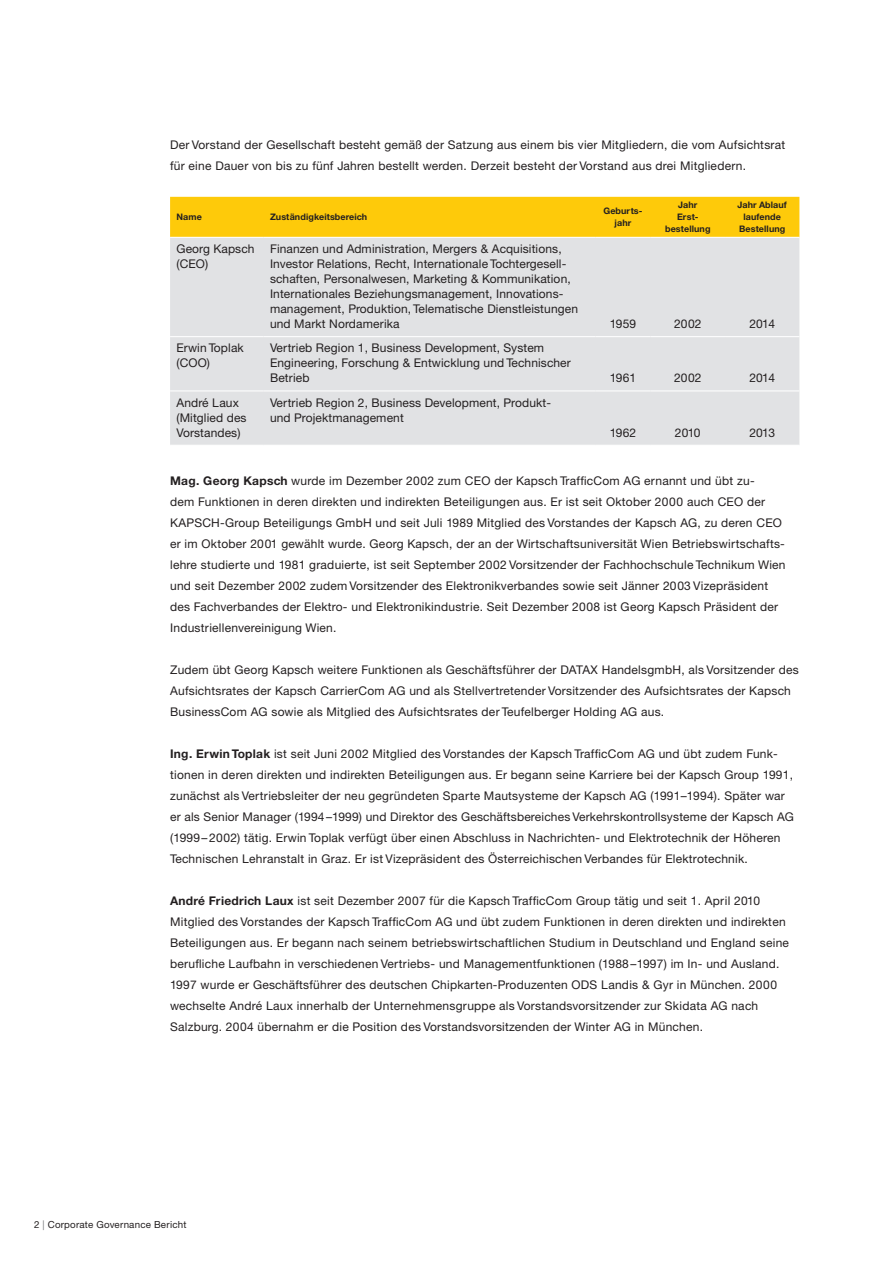
<style>
.page{position:relative;width:893px;height:1263px;background:#fff}
.page>*{position:absolute;margin:0;border:0;box-sizing:border-box;transform-origin:0 0}
.t1{font:12px/21px "Helvetica Neue CE";letter-spacing:.02em;color:#231f20}
.t2{font:9.75px "Helvetica Neue CE";letter-spacing:.02em;color:#231f20}
.t3{font:700 9px/12px "Helvetica Neue CE";letter-spacing:.01em;color:#231f20;text-align:center}
.s1{font-weight:700}
.s2{color:#76787b}
</style>
<div class="page">
<div style="left:170px;top:197px;width:629px;height:40px;background:#feca0a"></div>
<div style="left:170px;top:238px;width:629px;height:207px;background:#e1e2e4"></div>
<hr style="left:170px;top:336px;width:94px;height:1px;background:#fff">
<hr style="left:264px;top:336px;width:331px;height:1px;background:#fff">
<hr style="left:595px;top:336px;width:56px;height:1px;background:#fff">
<hr style="left:651px;top:336px;width:74px;height:1px;background:#fff">
<hr style="left:725px;top:336px;width:74px;height:1px;background:#fff">
<hr style="left:595px;top:390px;width:56px;height:1px;background:#fff">
<hr style="left:651px;top:390px;width:74px;height:1px;background:#fff">
<hr style="left:725px;top:390px;width:74px;height:1px;background:#fff">
<hr style="left:170px;top:390px;width:94px;height:1px;background:#fff">
<hr style="left:264px;top:390px;width:331px;height:1px;background:#fff">
<p class="t1" style="left:170px;top:134px;width:617px">Der Vorstand der Gesellschaft besteht gemäß der Satzung aus einem bis vier Mitgliedern, die vom Aufsichtsrat für eine Dauer von bis zu fünf Jahren bestellt werden. Derzeit besteht der Vorstand aus drei Mitgliedern.</p>
<p class="t3" style="left:176px;top:211px;width:27px">Name</p>
<p class="t3" style="left:270px;top:211px;width:99px">Zuständigkeitsbereich</p>
<p class="t3" style="left:603px;top:205px;width:41px">Geburts&shy;jahr</p>
<p class="t3" style="left:665px;top:199px;width:47px">Jahr<br>Erst&shy;bestellung</p>
<p class="t3" style="left:737px;top:199px;width:51px">Jahr Ablauf laufende<br>Bestellung</p>
<p class="t1" style="left:176px;top:241px;width:80px;line-height:15px">Georg Kapsch (CEO)</p>
<p class="t1" style="left:270px;top:241px;width:310px;line-height:15px">Finanzen und Administration, Mergers &amp; Acquisitions, Investor Relations, Recht, Internationale Tochtergesell&shy;schaften, Personalwesen, Marketing &amp; Kommunikation, Internationales Beziehungsmanagement, Innovations&shy;management, Produktion, Telematische Dienstleistungen und Markt Nordamerika</p>
<p class="t1" style="left:610px;top:313px;width:28px">1959</p>
<p class="t1" style="left:674px;top:313px;width:29px">2002</p>
<p class="t1" style="left:749px;top:313px;width:27px">2014</p>
<p class="t1" style="left:176px;top:341px;width:69px;line-height:15px">Erwin Toplak (COO)</p>
<p class="t1" style="left:270px;top:341px;width:302px;line-height:15px">Vertrieb Region 1, Business Development, System<br>Engineering, Forschung &amp; Entwicklung und Technischer<br>Betrieb</p>
<p class="t1" style="left:610px;top:368px;width:28px">1961</p>
<p class="t1" style="left:674px;top:368px;width:29px">2002</p>
<p class="t1" style="left:749px;top:368px;width:27px">2014</p>
<p class="t1" style="left:176px;top:395px;width:72px;line-height:15px">André Laux (Mitglied des<br>Vorstandes)</p>
<p class="t1" style="left:270px;top:395px;width:281px;line-height:15px">Vertrieb Region 2, Business Development, Produkt&shy;und Projektmanagement</p>
<p class="t1" style="left:610px;top:422px;width:28px">1962</p>
<p class="t1" style="left:675px;top:422px;width:27px">2010</p>
<p class="t1" style="left:749px;top:422px;width:27px">2013</p>
<p class="t1" style="left:170px;top:470px;width:617px"><span class="s1">Mag. Georg Kapsch</span> wurde im Dezember 2002 zum CEO der Kapsch TrafficCom AG ernannt und übt zu-<br>dem Funktionen in deren direkten und indirekten Beteiligungen aus. Er ist seit Oktober 2000 auch CEO der KAPSCH-Group Beteiligungs GmbH und seit Juli 1989 Mitglied des Vorstandes der Kapsch AG, zu deren CEO er im Oktober 2001 gewählt wurde. Georg Kapsch, der an der Wirtschaftsuniversität Wien Betriebswirtschafts&shy;lehre studierte und 1981 graduierte, ist seit September 2002 Vorsitzender der Fachhochschule Technikum Wien und seit Dezember 2002 zudem Vorsitzender des Elektronikverbandes sowie seit Jänner 2003 Vizepräsident des Fachverbandes der Elektro- und Elektronikindustrie. Seit Dezember 2008 ist Georg Kapsch Präsident der Industriellenvereinigung Wien.</p>
<p class="t1" style="left:170px;top:659px;width:630px">Zudem übt Georg Kapsch weitere Funktionen als Geschäftsführer der DATAX HandelsgmbH, als Vorsitzender des<br>Aufsichtsrates der Kapsch CarrierCom AG und als Stellvertretender Vorsitzender des Aufsichtsrates der Kapsch<br>BusinessCom AG sowie als Mitglied des Aufsichtsrates der Teufelberger Holding AG aus.</p>
<p class="t1" style="left:170px;top:743px;width:625px"><span class="s1">Ing. Erwin Toplak</span> ist seit Juni 2002 Mitglied des Vorstandes der Kapsch TrafficCom AG und übt zudem Funk&shy;tionen in deren direkten und indirekten Beteiligungen aus. Er begann seine Karriere bei der Kapsch Group 1991, zunächst als Vertriebsleiter der neu gegründeten Sparte Mautsysteme der Kapsch AG (1991–1994). Später war er als Senior Manager (1994–1999) und Direktor des Geschäftsbereiches Verkehrskontrollsysteme der Kapsch AG (1999–2002) tätig. Erwin Toplak verfügt über einen Abschluss in Nachrichten- und Elektrotechnik der Höheren Technischen Lehranstalt in Graz. Er ist Vizepräsident des Österreichischen Verbandes für Elektrotechnik.</p>
<p class="t1" style="left:170px;top:890px;width:620px"><span class="s1">André Friedrich Laux</span> ist seit Dezember 2007 für die Kapsch TrafficCom Group tätig und seit 1. April 2010<br>Mitglied des Vorstandes der Kapsch TrafficCom AG und übt zudem Funktionen in deren direkten und indirekten Beteiligungen aus. Er begann nach seinem betriebswirtschaftlichen Studium in Deutschland und England seine berufliche Laufbahn in verschiedenen Vertriebs- und Managementfunktionen (1988–1997) im In- und Ausland.<br>1997 wurde er Geschäftsführer des deutschen Chipkarten-Produzenten ODS Landis &amp; Gyr in München. 2000 wechselte André Laux innerhalb der Unternehmensgruppe als Vorstandsvorsitzender zur Skidata AG nach Salzburg. 2004 übernahm er die Position des Vorstandsvorsitzenden der Winter AG in München.</p>
<p class="t2" style="left:34px;top:1218px;width:154px">2 <span class="s2">|</span> Corporate Governance Bericht</p>
</div>
